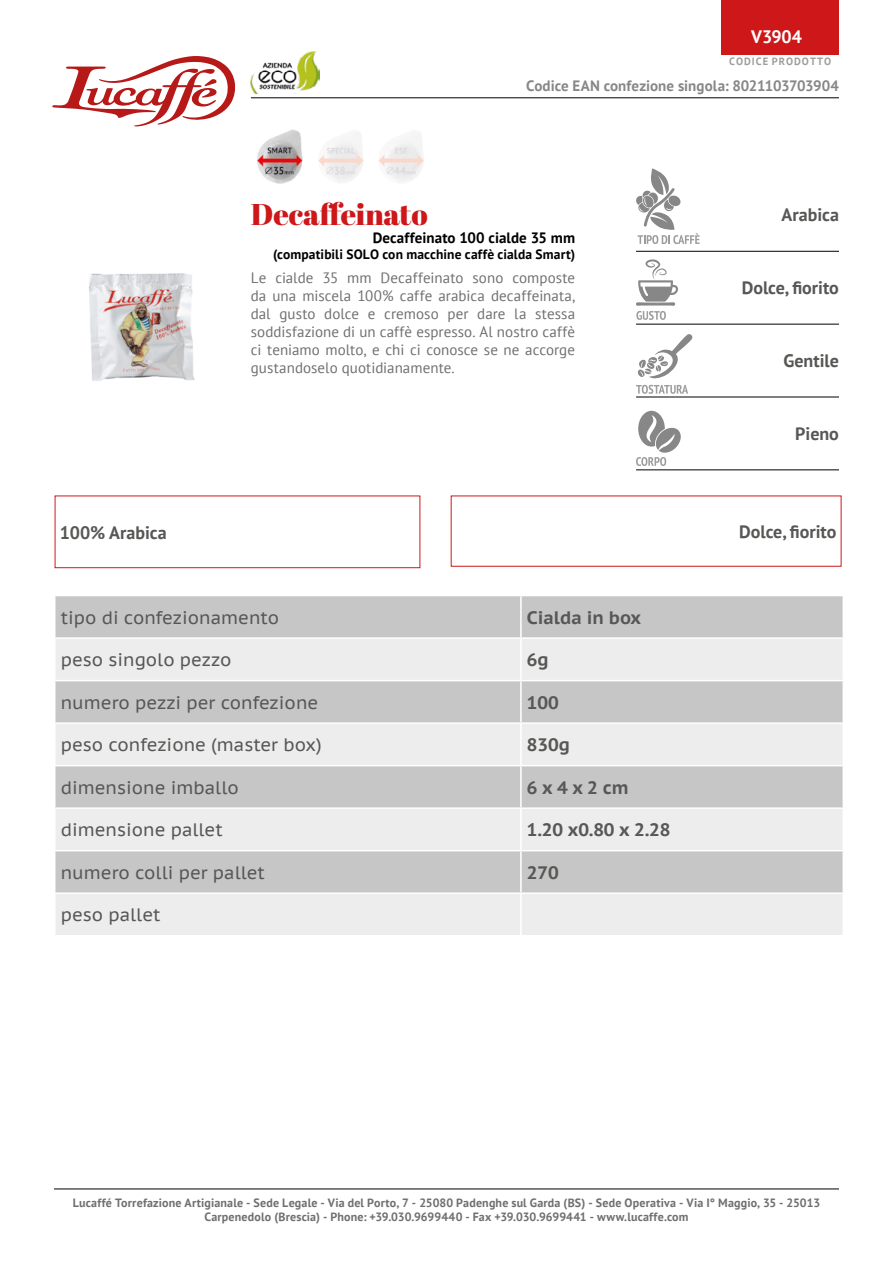
<style>
.page{position:relative;width:893px;height:1263px;background:#fff}
.page>*{position:absolute;margin:0;border:0;box-sizing:border-box;transform-origin:0 0}
.t1{font:30px "Abril Fatface";letter-spacing:-.005em;color:#cd1719}
.t2{font:18px "PT Sans Caption";color:#575756}
.t3{font:700 18px "PT Sans";color:#575756}
.t4{font:700 18px "PT Sans Caption";color:#575756}
.t5{font:700 18px "PT Sans";letter-spacing:-.005em;color:#fff}
.t6{font:15px/18px "PT Sans";letter-spacing:.005em;color:#706f6f;text-align:justify}
.t7{font:700 15px "PT Sans";color:#878787}
.t8{font:700 15px "PT Sans";letter-spacing:.005em;color:#000}
.t9{font:700 13.5px "PT Sans";letter-spacing:.01em;color:#000}
.t10{font:700 12px/14.4px "PT Sans";letter-spacing:.015em;color:#706f6f;text-align:center}
.t11{font:700 10.5px "PT Sans";letter-spacing:.095em;color:#9d9d9c}
</style>
<div class="page">
<img style="left:89px;top:273px;width:106px;height:108px">
<svg style="left:52px;top:56px;width:184px;height:70px"></svg>
<hr style="left:251px;top:97px;width:588px;height:1px;background:#000">
<hr style="left:54px;top:1188px;width:785px;height:1px;background:#000">
<hr style="left:636px;top:251px;width:203px;height:1px;background:#000">
<hr style="left:636px;top:324px;width:203px;height:1px;background:#000">
<hr style="left:636px;top:397px;width:203px;height:1px;background:#000">
<hr style="left:636px;top:469px;width:203px;height:1px;background:#000">
<svg style="left:636px;top:168px;width:64px;height:76px"></svg>
<svg style="left:636px;top:259px;width:42px;height:46px"></svg>
<svg style="left:636px;top:311px;width:30px;height:9px"></svg>
<svg style="left:636px;top:334px;width:57px;height:60px"></svg>
<svg style="left:636px;top:411px;width:45px;height:55px"></svg>
<div style="left:56px;top:596px;width:787px;height:41px;background:#c6c6c6"></div>
<svg style="left:56px;top:639px;width:787px;height:296px;background:#dcdcdc"></svg>
<hr style="left:520px;top:596px;width:2px;height:41px;background:#fff">
<hr style="left:520px;top:639px;width:2px;height:41px;background:#fff">
<hr style="left:54px;top:680px;width:467px;height:1px;background:#fff">
<hr style="left:521px;top:680px;width:323px;height:1px;background:#fff">
<hr style="left:520px;top:681px;width:2px;height:41px;background:#fff">
<hr style="left:54px;top:722px;width:467px;height:2px;background:#fff">
<hr style="left:521px;top:722px;width:323px;height:2px;background:#fff">
<hr style="left:520px;top:724px;width:2px;height:41px;background:#fff">
<hr style="left:54px;top:765px;width:467px;height:1px;background:#fff">
<hr style="left:521px;top:765px;width:323px;height:1px;background:#fff">
<hr style="left:520px;top:766px;width:2px;height:41px;background:#fff">
<hr style="left:54px;top:807px;width:467px;height:2px;background:#fff">
<hr style="left:521px;top:807px;width:323px;height:2px;background:#fff">
<hr style="left:520px;top:809px;width:2px;height:41px;background:#fff">
<hr style="left:54px;top:850px;width:467px;height:1px;background:#fff">
<hr style="left:521px;top:850px;width:323px;height:1px;background:#fff">
<hr style="left:520px;top:851px;width:2px;height:41px;background:#fff">
<hr style="left:54px;top:892px;width:467px;height:2px;background:#fff">
<hr style="left:521px;top:892px;width:323px;height:2px;background:#fff">
<hr style="left:520px;top:894px;width:2px;height:41px;background:#fff">
<div style="left:55px;top:496px;width:365px;height:72px;border:1px solid #cd1719"></div>
<div style="left:451px;top:496px;width:390px;height:71px;border:1px solid #cd1719"></div>
<img style="left:251px;top:51px;width:69px;height:43px">
<div style="left:722px;top:0;width:117px;height:54px;background:#cd1719"></div>
<img style="left:257px;top:129px;width:167px;height:55px">
<p class="t5" style="left:751px;top:25px;width:52px">V3904</p>
<p class="t11" style="left:729px;top:54px;width:104px">CODICE PRODOTTO</p>
<p class="t7" style="left:526px;top:76px;width:314px">Codice EAN confezione singola: 8021103703904</p>
<h1 class="t1" style="left:251px;top:193px;width:178px">Decaffeinato</h1>
<p class="t8" style="left:373px;top:227px;width:204px">Decaffeinato 100 cialde 35 mm</p>
<p class="t9" style="left:273px;top:245px;width:304px">(compatibili SOLO con macchine caffè cialda Smart)</p>
<p class="t3" style="left:60px;top:520px;width:108px">100% Arabica</p>
<p class="t6" style="left:251px;top:268px;width:326px">Le cialde 35 mm Decaffeinato sono composte da una miscela 100% caffe arabica decaffeinata, dal gusto dolce e cremoso per dare la stessa soddisfazione di un caffè espresso. Al nostro caffè ci teniamo molto, e chi ci conosce se ne accorge gustandoselo quotidianamente.</p>
<p class="t2" style="left:61px;top:606px;width:220px">tipo di confezionamento</p>
<p class="t4" style="left:527px;top:605px;width:116px">Cialda in box</p>
<p class="t2" style="left:61px;top:648px;width:172px">peso singolo pezzo</p>
<p class="t4" style="left:527px;top:648px;width:23px">6g</p>
<p class="t2" style="left:61px;top:691px;width:259px">numero pezzi per confezione</p>
<p class="t4" style="left:527px;top:690px;width:33px">100</p>
<p class="t2" style="left:61px;top:733px;width:263px">peso confezione (master box)</p>
<p class="t4" style="left:527px;top:733px;width:45px">830g</p>
<p class="t2" style="left:61px;top:776px;width:180px">dimensione imballo</p>
<p class="t4" style="left:527px;top:775px;width:103px">6 x 4 x 2 cm</p>
<p class="t2" style="left:61px;top:818px;width:163px">dimensione pallet</p>
<p class="t4" style="left:527px;top:818px;width:145px">1.20 x0.80 x 2.28</p>
<p class="t2" style="left:61px;top:861px;width:206px">numero colli per pallet</p>
<p class="t4" style="left:527px;top:860px;width:33px">270</p>
<p class="t2" style="left:61px;top:903px;width:101px">peso pallet</p>
<p class="t3" style="left:782px;top:202px;width:59px">Arabica</p>
<p class="t3" style="left:742px;top:276px;width:99px">Dolce, fiorito</p>
<p class="t3" style="left:783px;top:349px;width:57px">Gentile</p>
<p class="t3" style="left:795px;top:422px;width:45px">Pieno</p>
<p class="t3" style="left:739px;top:519px;width:99px">Dolce, fiorito</p>
<p class="t10" style="left:73px;top:1195px;width:749px">Lucaffé Torrefazione Artigianale - Sede Legale - Via del Porto, 7 - 25080 Padenghe sul Garda (BS) - Sede Operativa - Via I° Maggio, 35 - 25013<br>Carpenedolo (Brescia) - Phone: +39.030.9699440 - Fax +39.030.9699441 - www.lucaffe.com</p>
</div>
